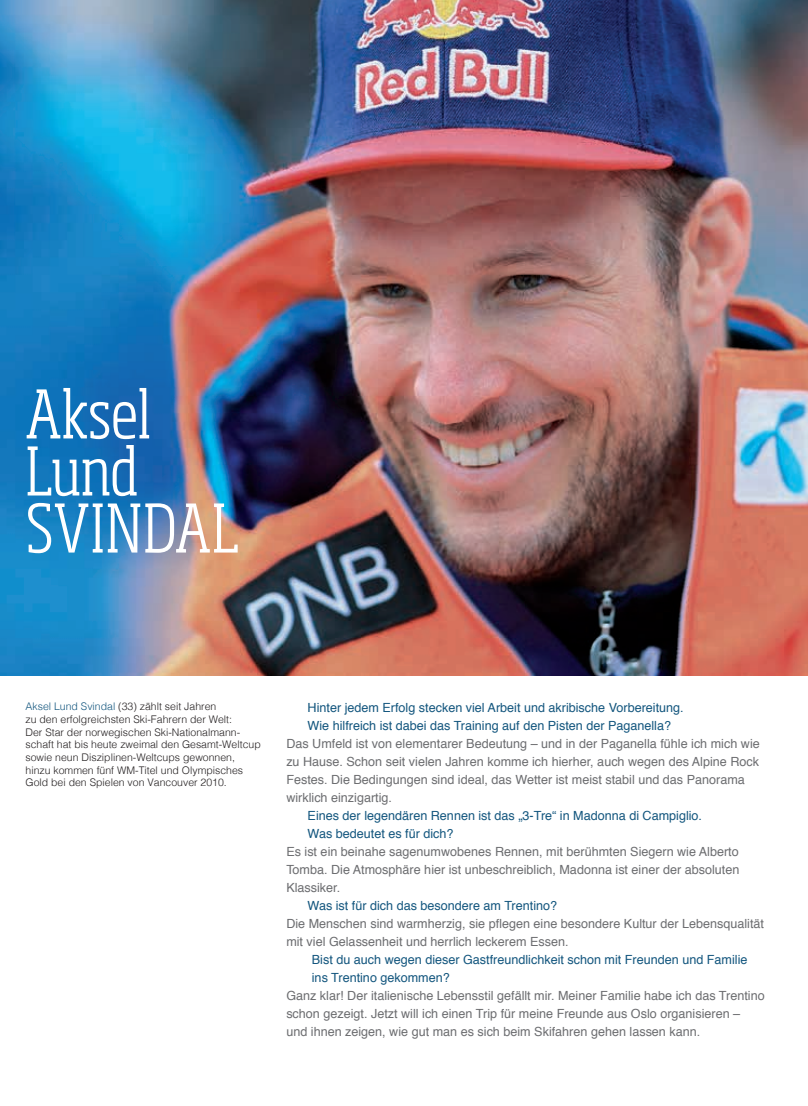
<style>
.page{position:relative;width:808px;height:1106px;background:#fff}
.page>*{position:absolute;margin:0;border:0;box-sizing:border-box;transform-origin:0 0}
.t1{font:300 condensed 66px/57px "Soho Pro";letter-spacing:-.005em;color:#fff}
.t2{font:12.6px/18px "Helvetica";color:#6c6d70}
.t3{font:12.6px/18px "Helvetica";color:#13567e}
.t4{font:300 10.5px/12.6px "Helvetica";color:#231f20}
.s1{color:#13567e}
</style>
<div class="page">
<img style="left:0;top:0;width:808px;height:675px">
<h1 class="t1" style="left:26px;top:379px;width:215px">Aksel<br>Lund<br>SVINDAL</h1>
<p class="t4" style="left:26px;top:699px;width:237px"><span class="s1">Aksel Lund Svindal</span> (33) zählt seit Jahren<br>zu den erfolgreichsten Ski-Fahrern der Welt:<br>Der Star der norwegischen Ski-Nationalmann&shy;schaft hat bis heute zweimal den Gesamt-Weltcup sowie neun Disziplinen-Weltcups gewonnen, hinzu kommen fünf WM-Titel und Olympisches Gold bei den Spielen von Vancouver 2010.</p>
<p class="t3" style="left:308px;top:699px;width:378px">Hinter jedem Erfolg stecken viel Arbeit und akribische Vorbereitung.<br>Wie hilfreich ist dabei das Training auf den Pisten der Paganella?</p>
<p class="t2" style="left:286px;top:735px;width:475px">Das Umfeld ist von elementarer Bedeutung – und in der Paganella fühle ich mich wie zu Hause. Schon seit vielen Jahren komme ich hierher, auch wegen des Alpine Rock Festes. Die Bedingungen sind ideal, das Wetter ist meist stabil und das Panorama wirklich einzigartig.</p>
<p class="t3" style="left:308px;top:807px;width:396px">Eines der legendären Rennen ist das „3-Tre“ in Madonna di Campiglio.<br>Was bedeutet es für dich?</p>
<p class="t2" style="left:286px;top:843px;width:455px;text-align:justify">Es ist ein beinahe sagenumwobenes Rennen, mit berühmten Siegern wie Alberto Tomba. Die Atmosphäre hier ist unbeschreiblich, Madonna ist einer der absoluten Klassiker.</p>
<p class="t3" style="left:308px;top:897px;width:251px">Was ist für dich das besondere am Trentino?</p>
<p class="t2" style="left:286px;top:915px;width:479px">Die Menschen sind warmherzig, sie pflegen eine besondere Kultur der Lebensqualität mit viel Gelassenheit und herrlich leckerem Essen.</p>
<p class="t3" style="left:312px;top:951px;width:437px">Bist du auch wegen dieser Gastfreundlichkeit schon mit Freunden und Familie ins Trentino gekommen?</p>
<p class="t2" style="left:286px;top:987px;width:480px">Ganz klar! Der italienische Lebensstil gefällt mir. Meiner Familie habe ich das Trentino schon gezeigt. Jetzt will ich einen Trip für meine Freunde aus Oslo organisieren –<br>und ihnen zeigen, wie gut man es sich beim Skifahren gehen lassen kann.</p>
</div>
